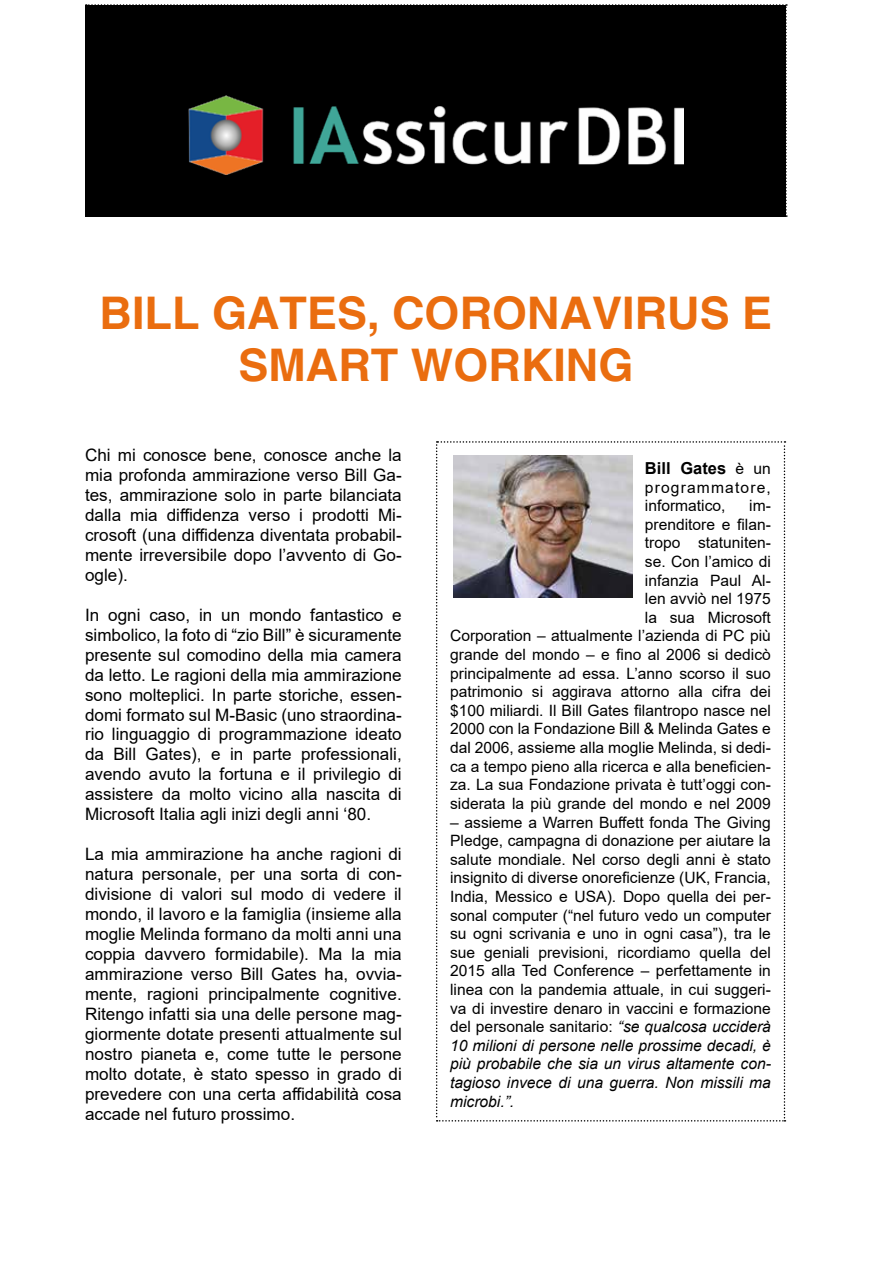
<style>
.page{position:relative;width:893px;height:1263px;background:#fff}
.page>*{position:absolute;margin:0;border:0;box-sizing:border-box;transform-origin:0 0}
.t1{font:700 45px/52.5px "Helvetica";color:#ea6d0f;text-align:center}
.t2{font:17.1px/20px "Arial";color:#000;text-align:justify}
.t3{font:700 16.5px "Arial";color:#000}
.t4{font:15.6px/18.6px "Arial";color:#000;text-align:right}
.t5{font:15.6px/18.6px "Arial";letter-spacing:.075em;color:#000}
.s1{font-weight:400;font-size:15.6px}
.s2{font-style:italic}
</style>
<div class="page">
<div style="left:85px;top:4px;width:702px;height:213px;background:#000"></div>
<img style="left:188px;top:96px;width:496px;height:78px">
<svg style="left:436px;top:441px;width:349px;height:680px"></svg>
<img style="left:453px;top:455px;width:179px;height:142px">
<h1 class="t1" style="left:100px;top:289px;width:674px">BILL GATES, CORONAVIRUS E<br>SMART WORKING</h1>
<p class="t2" style="left:85px;top:445px;width:318px">Chi mi conosce bene, conosce anche la mia profonda ammirazione verso Bill Ga&shy;tes, ammirazione solo in parte bilanciata dalla mia diffidenza verso i prodotti Mi&shy;crosoft (una diffidenza diventata probabil&shy;mente irreversibile dopo l’avvento di Go&shy;ogle).</p>
<p class="t2" style="left:85px;top:605px;width:318px">In ogni caso, in un mondo fantastico e simbolico, la foto di “zio Bill” è sicuramente presente sul comodino della mia camera da letto. Le ragioni della mia ammirazione sono molteplici. In parte storiche, essen&shy;domi formato sul M-Basic (uno straordina&shy;rio linguaggio di programmazione ideato da Bill Gates), e in parte professionali, avendo avuto la fortuna e il privilegio di assistere da molto vicino alla nascita di Microsoft Italia agli inizi degli anni ‘80.</p>
<p class="t2" style="left:85px;top:844px;width:318px">La mia ammirazione ha anche ragioni di natura personale, per una sorta di con&shy;divisione di valori sul modo di vedere il mondo, il lavoro e la famiglia (insieme alla moglie Melinda formano da molti anni una coppia davvero formidabile). Ma la mia ammirazione verso Bill Gates ha, ovvia&shy;mente, ragioni principalmente cognitive.<br>Ritengo infatti sia una delle persone mag&shy;giormente dotate presenti attualmente sul nostro pianeta e, come tutte le persone molto dotate, è stato spesso in grado di prevedere con una certa affidabilità cosa accade nel futuro prossimo.</p>
<p class="t3" style="left:645px;top:457px;width:128px">Bill Gates <span class="s1">è un</span></p>
<p class="t5" style="left:645px;top:478px;width:127px">programmatore, informatico,</p>
<p class="t4" style="left:450px;top:496px;width:322px">im-<br>prenditore e filan-<br>tropo statuniten-<br>se. Con l’amico di<br>infanzia Paul Al-<br>len avviò nel 1975<br>la sua Microsoft<br>Corporation – attualmente l’azienda di PC più grande del mondo – e fino al 2006 si dedicò principalmente ad essa. L’anno scorso il suo patrimonio si aggirava attorno alla cifra dei $100 miliardi. Il Bill Gates filantropo nasce nel 2000 con la Fondazione Bill &amp; Melinda Gates e dal 2006, assieme alla moglie Melinda, si dedi&shy;ca a tempo pieno alla ricerca e alla beneficien&shy;za. La sua Fondazione privata è tutt’oggi con&shy;siderata la più grande del mondo e nel 2009</p>
<p class="t4" style="left:450px;top:813px;width:322px;text-align:justify">– assieme a Warren Buffett fonda The Giving Pledge, campagna di donazione per aiutare la salute mondiale. Nel corso degli anni è stato insignito di diverse onoreficienze (UK, Francia, India, Messico e USA). Dopo quella dei per&shy;sonal computer (“nel futuro vedo un computer su ogni scrivania e uno in ogni casa”), tra le sue geniali previsioni, ricordiamo quella del 2015 alla Ted Conference – perfettamente in linea con la pandemia attuale, in cui suggeri&shy;va di investire denaro in vaccini e formazione del personale sanitario: <span class="s2">“se qualcosa ucciderà 10 milioni di persone nelle prossime decadi, è più probabile che sia un virus altamente con&shy;tagioso invece di una guerra. Non missili ma microbi.”.</span></p>
</div>
